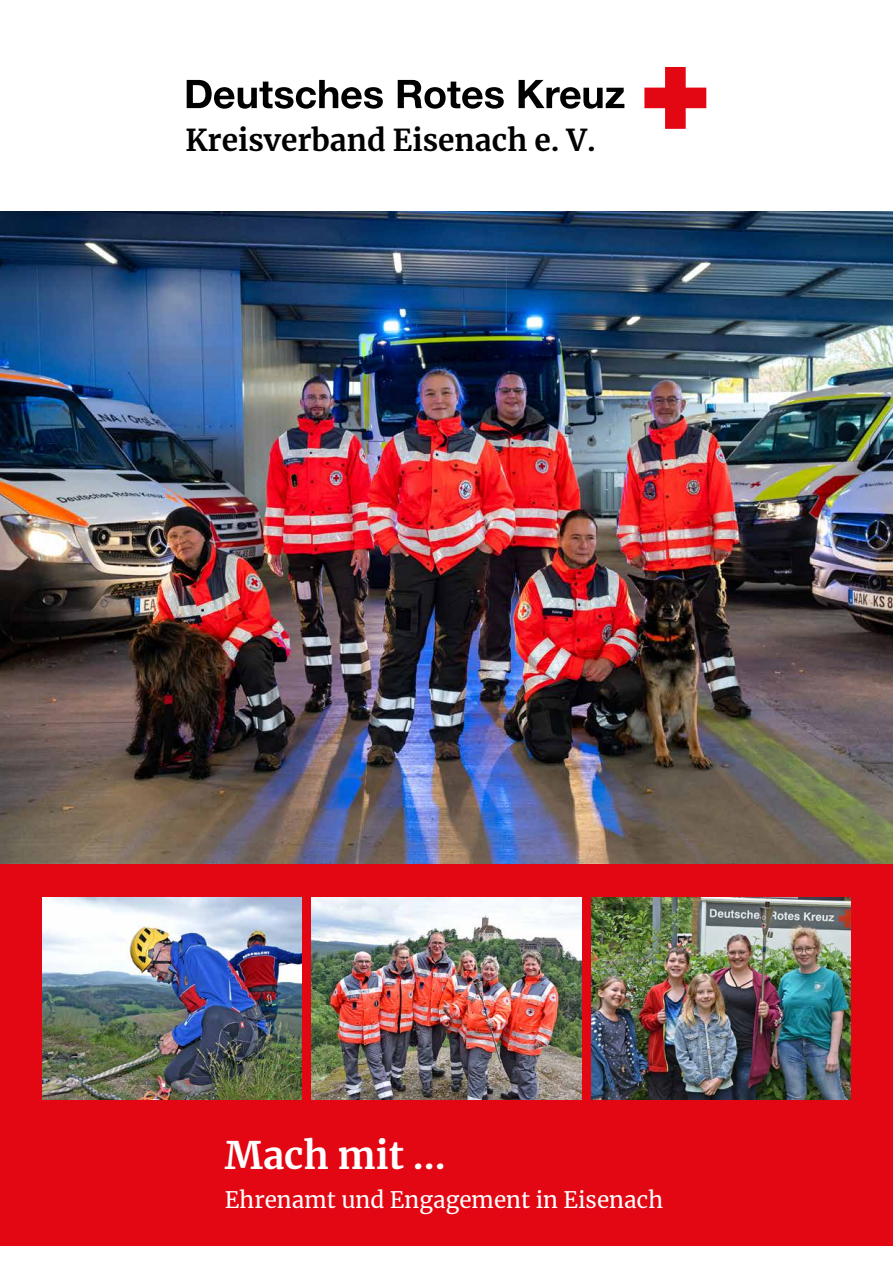
<style>
.page{position:relative;width:893px;height:1263px;background:#fff}
.page>*{position:absolute;margin:0;border:0;box-sizing:border-box;transform-origin:0 0}
.t1{font:700 37.5px "Merriweather";color:#fff}
.t2{font:700 29.85px "Merriweather";color:#000}
.t3{font:22.5px "Merriweather";color:#fff}
</style>
<div class="page">
<div style="left:0;top:864px;width:893px;height:381px;background:#e30613"></div>
<svg style="left:187px;top:80px;width:437px;height:29px"></svg>
<svg style="left:644px;top:67px;width:62px;height:62px"></svg>
<img style="left:0;top:212px;width:893px;height:652px">
<img style="left:43px;top:897px;width:258px;height:203px">
<img style="left:312px;top:897px;width:269px;height:203px">
<img style="left:592px;top:897px;width:258px;height:203px">
<h2 class="t2" style="left:185px;top:119px;width:412px">Kreisverband Eisenach e. V.</h2>
<h1 class="t1" style="left:225px;top:1129px;width:222px">Mach mit ...</h1>
<p class="t3" style="left:225px;top:1184px;width:440px">Ehrenamt und Engagement in Eisenach</p>
</div>
